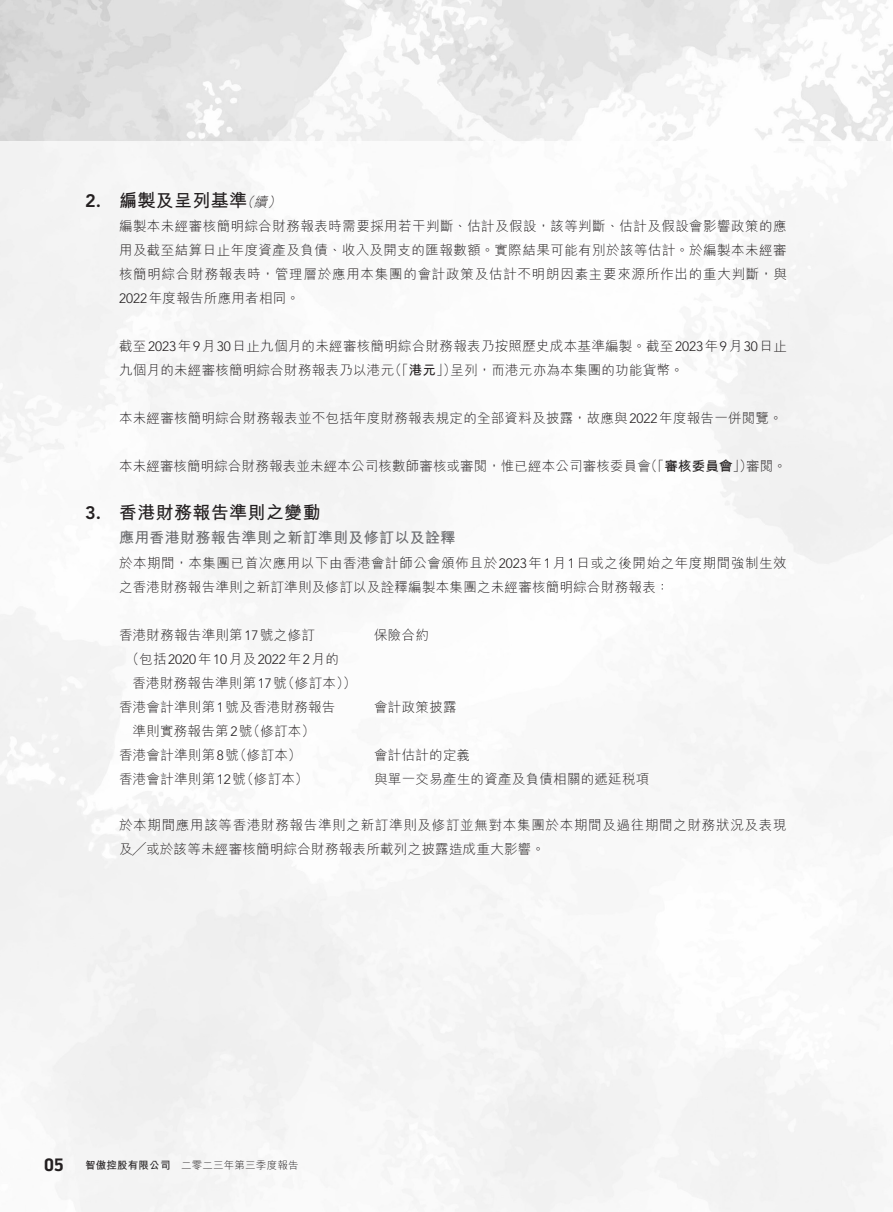
<style>
.page{position:relative;width:893px;height:1212px;background:#fff}
.page>*{position:absolute;margin:0;border:0;box-sizing:border-box;transform-origin:0 0}
._01_H1{font:700 18px "M Hei HK";letter-spacing:.02em;color:#231f20}
._01_H1-2{font:800 18px "Avenir LT Std";color:#231f20}
.t1{font:700 18px "Battersea";color:#231f20}
._02_H2{font:700 15px "M Hei HK";letter-spacing:.02em;color:#6c6d70}
._00_txt{font:300 13.5px/24px "M Hei HK";letter-spacing:.02em;color:#231f20}
._00_txt-2{font:300 13.5px/24px "M Hei HK";letter-spacing:.055em;color:#231f20}
._00_txt-3{font:300 13.5px "Avenir LT Std";color:#231f20}
._00_txt-4{font:700 13.5px "M Hei HK";letter-spacing:.01em;color:#231f20}
._01_H1-3{font:italic 300 13.5px "M Hei HK";color:#231f20}
.t2{font:300 10.5px "M Hei HK";letter-spacing:.02em;color:#231f20}
.t3{font:700 10.5px "M Hei HK";letter-spacing:.02em;color:#231f20}
.s1{font-family:"Avenir LT Std"}
.s2{font-weight:700}
.s3{font-weight:300}
.s4{font-family:"M Hei HK"}
</style>
<div class="page">
<img style="left:0;top:0;width:893px;height:140px">
<p class="_01_H1-2" style="left:85px;top:190px;width:17px">2.</p>
<p class="_01_H1-2" style="left:85px;top:502px;width:17px">3.</p>
<p class="_01_H1" style="left:119px;top:188px;width:130px">編製及呈列基準</p>
<p class="_01_H1-3" style="left:254px;top:196px;width:18px">續</p>
<p class="_01_H1-3" style="left:240px;top:196px;width:18px">（</p>
<p class="_01_H1-3" style="left:267px;top:196px;width:18px">(</p>
<p class="_00_txt" style="left:119px;top:214px;width:669px;text-align:justify">編製本未經審核簡明綜合財務報表時需要採用若干判斷、估計及假設，該等判斷、估計及假設會影響政策的應用及截至結算日止年度資產及負債、收入及開支的匯報數額。實際結果可能有別於該等估計。於編製本未經審核簡明綜合財務報表時，管理層於應用本集團的會計政策及估計不明朗因素主要來源所作出的重大判斷，與<span class="s1">2022</span>年度報告所應用者相同。</p>
<p class="_00_txt" style="left:451px;top:334px;width:338px;text-indent:-332px">截至<span class="s1">2023</span>年<span class="s1">9</span>月<span class="s1">30</span>日止九個月的未經審核簡明綜合財務報表乃按照歷史成本基準編製。截至<span class="s1">2023</span>年<span class="s1">9</span>月<span class="s1">30</span>日止呈列，而港元亦為本集團的功能貨幣。</p>
<p class="_00_txt" style="left:389px;top:358px;width:69px">（「<span class="s2">港元</span>」）</p>
<p class="_00_txt" style="left:119px;top:358px;width:277px">九個月的未經審核簡明綜合財務報表乃以港元</p>
<p class="_00_txt" style="left:119px;top:406px;width:665px">本未經審核簡明綜合財務報表並不包括年度財務報表規定的全部資料及披露，故應與<span class="s1">2022</span>年度報告一併閱覽。</p>
<p class="_00_txt" style="left:746px;top:454px;width:42px">審閱。</p>
<p class="_00_txt-4" style="left:644px;top:457px;width:110px"><span class="s3">（「</span>審核委員會<span class="s3">」）</span></p>
<p class="_00_txt" style="left:119px;top:454px;width:533px">本未經審核簡明綜合財務報表並未經本公司核數師審核或審閱，惟已經本公司審核委員會</p>
<p class="_01_H1" style="left:119px;top:500px;width:203px">香港財務報告準則之變動</p>
<p class="_02_H2" style="left:119px;top:527px;width:338px">應用香港財務報告準則之新訂準則及修訂以及詮釋</p>
<p class="_00_txt" style="left:119px;top:550px;width:669px">於本期間，本集團已首次應用以下由香港會計師公會頒佈且於<span class="s1">2023</span>年<span class="s1">1</span>月<span class="s1">1</span>日或之後開始之年度期間強制生效之香港財務報告準則之新訂準則及修訂以及詮釋編製本集團之未經審核簡明綜合財務報表：</p>
<p class="_00_txt" style="left:119px;top:622px;width:197px">香港財務報告準則第<span class="s1">17</span>號之修訂</p>
<p class="_00_txt-3" style="left:126px;top:651px;width:215px"><span class="s4">（包括</span>2020<span class="s4">年</span>10<span class="s4">月及</span>2022<span class="s4">年</span>2<span class="s4">月的</span></p>
<p class="_00_txt" style="left:133px;top:670px;width:225px">香港財務報告準則第<span class="s1">17</span> （號修訂本 ((</p>
<p class="_00_txt" style="left:374px;top:622px;width:56px">保險合約</p>
<p class="_00_txt" style="left:119px;top:694px;width:218px">香港會計準則第<span class="s1">1</span>號及香港財務報告</p>
<p class="_00_txt" style="left:133px;top:718px;width:184px">準則實務報告第<span class="s1">2</span> （號修訂本(</p>
<p class="_00_txt" style="left:119px;top:742px;width:184px">香港會計準則第<span class="s1">8</span> （號修訂本）</p>
<p class="_00_txt" style="left:374px;top:694px;width:84px">會計政策披露</p>
<p class="_00_txt" style="left:374px;top:742px;width:98px">會計估計的定義</p>
<p class="_00_txt" style="left:119px;top:766px;width:191px">香港會計準則第<span class="s1">12</span> （號修訂本）</p>
<p class="_00_txt-2" style="left:119px;top:813px;width:669px">於本期間應用該等香港財務報告準則之新訂準則及修訂並無對本集團於本期間及過往期間之財務狀況及表現及╱或於該等未經審核簡明綜合財務報表所載列之披露造成重大影響。</p>
<p class="_00_txt" style="left:374px;top:766px;width:277px">與單一交易產生的資產及負債相關的遞延稅項</p>
<h1 class="t1" style="left:44px;top:1153px;width:21px">05</h1>
<p class="t3" style="left:85px;top:1158px;width:87px">智傲控股有限公司</p>
<p class="t2" style="left:181px;top:1160px;width:119px">二零二三年第三季度報告</p>
</div>
